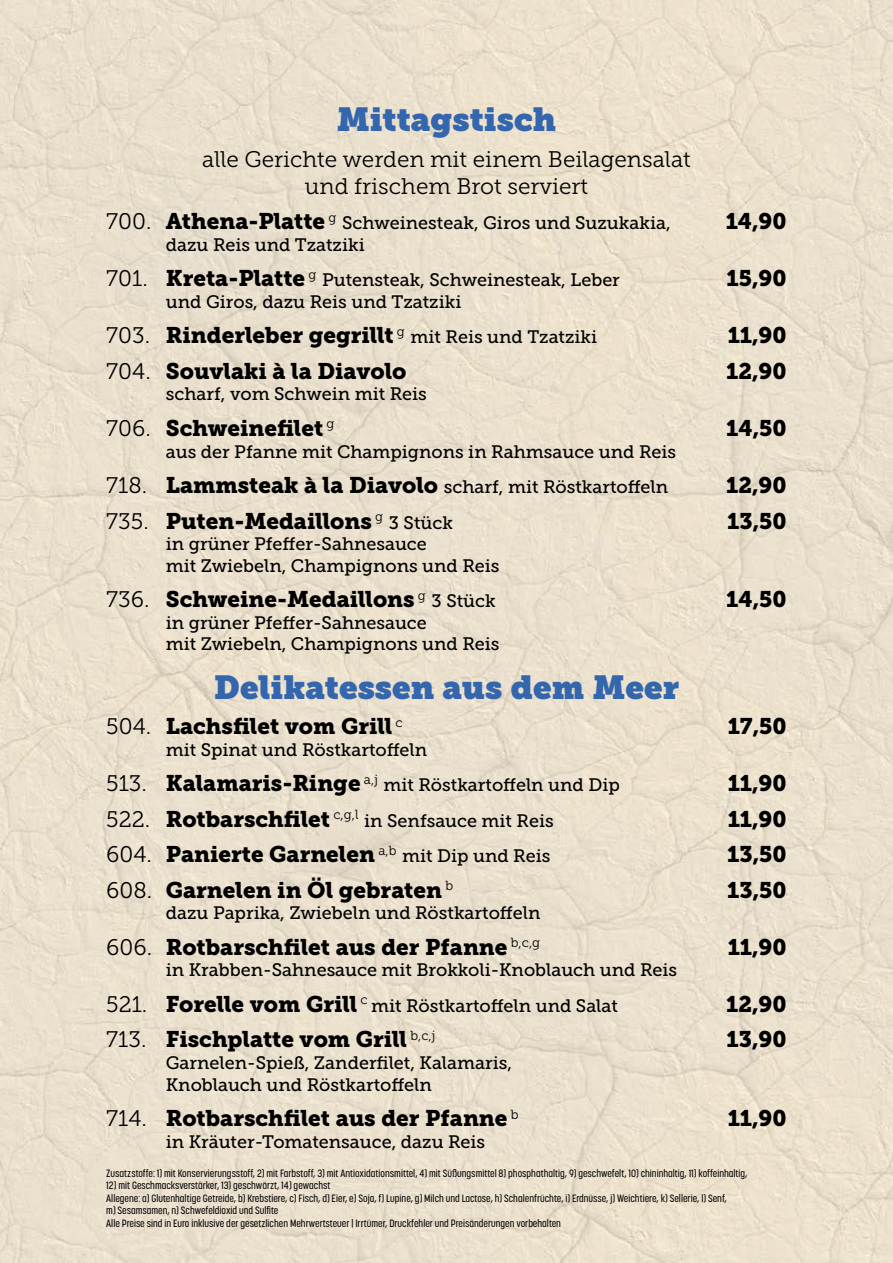
<style>
.page{position:relative;width:893px;height:1263px;background:#fff}
.page>*{position:absolute;margin:0;border:0;box-sizing:border-box;transform-origin:0 0}
.t1{font:33px "Museo Slab";color:#3466ae}
.t2{font:22.5px "Museo Slab 900";color:#000}
.t3{font:22.5px/27px "Museo Slab 300";color:#000;text-align:center}
.t4{font:18px/35.5px "Museo Slab 500";color:#000}
.t5{font:500 10.5px/12.6px "Korolev Condensed";color:#000}
.s1{font-family:"Museo Slab 300";font-size:22.5px}
.s2{font-family:"Museo Slab 900";font-size:22.5px}
.s3{font-family:"Museo Slab 300"}
.s4{font-family:"Museo Slab 500";font-size:18px}
</style>
<div class="page">
<img style="left:0;top:0;width:893px;height:1263px">
<h1 class="t1" style="left:337px;top:100px;width:221px">Mittagstisch</h1>
<p class="t3" style="left:202px;top:145px;width:490px">alle Gerichte werden mit einem Beilagensalat und frischem Brot serviert</p>
<p class="t4" style="left:106px;top:205px;width:566px"><span class="s1">700.</span> <span class="s2">Athena-Platte</span> <sup>g</sup> Schweinesteak, Giros und Suzukakia,</p>
<p class="t2" style="left:726px;top:208px;width:62px">14,90</p>
<p class="t4" style="left:106px;top:227px;width:515px;text-indent:60px">dazu Reis und Tzatziki<br><span class="s1">701.</span> <span class="s2">Kreta-Platte</span> <sup>g</sup> Putensteak, Schweinesteak, Leber</p>
<p class="t2" style="left:727px;top:265px;width:62px">15,90</p>
<p class="t4" style="left:166px;top:284px;width:297px">und Giros, dazu Reis und Tzatziki</p>
<p class="t2" style="left:106px;top:322px;width:492px"><span class="s3">703.</span> Rinderleber gegrillt <sup>g</sup> <span class="s4">mit Reis und Tzatziki</span></p>
<p class="t2" style="left:728px;top:322px;width:60px">11,90</p>
<p class="t2" style="left:106px;top:358px;width:302px"><span class="s3">704.</span> Souvlaki à la Diavolo</p>
<p class="t2" style="left:726px;top:358px;width:62px">12,90</p>
<p class="t4" style="left:166px;top:377px;width:263px">scharf, vom Schwein mit Reis</p>
<p class="t2" style="left:106px;top:415px;width:230px"><span class="s3">706.</span> Schweinefilet <sup>g</sup></p>
<p class="t2" style="left:726px;top:415px;width:62px">14,50</p>
<p class="t4" style="left:106px;top:434px;width:571px;text-indent:60px">aus der Pfanne mit Champignons in Rahmsauce und Reis<br><span class="s1">718.</span> <span class="s2">Lammsteak à la Diavolo</span> scharf, mit Röstkartoffeln</p>
<p class="t2" style="left:726px;top:472px;width:62px">12,90</p>
<p class="t2" style="left:106px;top:508px;width:348px"><span class="s3">735.</span> Puten-Medaillons <sup>g</sup> <span class="s4">3 Stück</span></p>
<p class="t2" style="left:727px;top:508px;width:61px">13,50</p>
<p class="t4" style="left:166px;top:533px;width:335px;line-height:21.6px">in grüner Pfeffer-Sahnesauce<br>mit Zwiebeln, Champignons und Reis</p>
<p class="t2" style="left:106px;top:586px;width:391px"><span class="s3">736.</span> Schweine-Medaillons <sup>g</sup> <span class="s4">3 Stück</span></p>
<p class="t2" style="left:726px;top:586px;width:62px">14,50</p>
<p class="t4" style="left:166px;top:612px;width:335px;line-height:21.6px">in grüner Pfeffer-Sahnesauce<br>mit Zwiebeln, Champignons und Reis</p>
<h1 class="t1" style="left:214px;top:667px;width:467px">Delikatessen aus dem Meer</h1>
<p class="t2" style="left:106px;top:713px;width:298px"><span class="s3">504.</span> Lachsfilet vom Grill <sup>c</sup></p>
<p class="t2" style="left:728px;top:713px;width:60px">17,50</p>
<p class="t4" style="left:106px;top:732px;width:515px;text-indent:60px">mit Spinat und Röstkartoffeln<br><span class="s1">513.</span> <span class="s2">Kalamaris-Ringe</span> <sup>a,j</sup> mit Röstkartoffeln und Dip</p>
<p class="t2" style="left:728px;top:770px;width:60px">11,90</p>
<p class="t4" style="left:106px;top:803px;width:449px"><span class="s1">522.</span> <span class="s2">Rotbarschfilet</span> <sup>c,g,l</sup> in Senfsauce mit Reis</p>
<p class="t2" style="left:728px;top:806px;width:60px">11,90</p>
<p class="t2" style="left:106px;top:841px;width:446px"><span class="s3">604.</span> Panierte Garnelen <sup>a,b</sup> <span class="s4">mit Dip und Reis</span></p>
<p class="t2" style="left:727px;top:841px;width:61px">13,50</p>
<p class="t2" style="left:106px;top:877px;width:348px"><span class="s3">608.</span> Garnelen in Öl gebraten <sup>b</sup></p>
<p class="t2" style="left:727px;top:877px;width:61px">13,50</p>
<p class="t4" style="left:166px;top:895px;width:376px">dazu Paprika, Zwiebeln und Röstkartoffeln</p>
<p class="t2" style="left:106px;top:934px;width:435px"><span class="s3">606.</span> Rotbarschfilet aus der Pfanne <sup>b,c,g</sup></p>
<p class="t2" style="left:728px;top:934px;width:60px">11,90</p>
<p class="t4" style="left:106px;top:952px;width:572px;text-indent:60px">in Krabben-Sahnesauce mit Brokkoli-Knoblauch und Reis<br><span class="s1">521.</span> <span class="s2">Forelle vom Grill</span> <sup>c</sup> mit Röstkartoffeln und Salat</p>
<p class="t2" style="left:726px;top:991px;width:62px">12,90</p>
<p class="t2" style="left:106px;top:1026px;width:331px"><span class="s3">713.</span> Fischplatte vom Grill <sup>b,c,j</sup></p>
<p class="t2" style="left:727px;top:1026px;width:62px">13,90</p>
<p class="t4" style="left:166px;top:1052px;width:348px;line-height:21.6px">Garnelen-Spieß, Zanderfilet, Kalamaris,<br>Knoblauch und Röstkartoffeln</p>
<p class="t2" style="left:106px;top:1105px;width:414px"><span class="s3">714.</span> Rotbarschfilet aus der Pfanne <sup>b</sup></p>
<p class="t2" style="left:728px;top:1105px;width:60px">11,90</p>
<p class="t4" style="left:166px;top:1124px;width:321px">in Kräuter-Tomatensauce, dazu Reis</p>
<p class="t5" style="left:106px;top:1166px;width:643px">Zusatzstoffe: 1) mit Konservierungsstoff, 2) mit Farbstoff, 3) mit Antioxidationsmittel, 4) mit Süßungsmittel 8) phosphathaltig, 9) geschwefelt, 10) chininhaltig, 11) koffeinhaltig,</p>
<p class="t5" style="left:106px;top:1179px;width:622px">12) mit Geschmacksverstärker, 13) geschwärzt, 14) gewachst<br>Allegene: a) Glutenhaltige Getreide, b) Krebstiere, c) Fisch, d) Eier, e) Soja, f) Lupine, g) Milch und Lactose, h) Schalenfrüchte, i) Erdnüsse, j) Weichtiere, k) Sellerie, l) Senf, m) Sesamsamen, n) Schwefeldioxid und Sulfite<br>Alle Preise sind in Euro inklusive der gesetzlichen Mehrwertsteuer | Irrtümer, Druckfehler und Preisänderungen vorbehalten</p>
</div>
